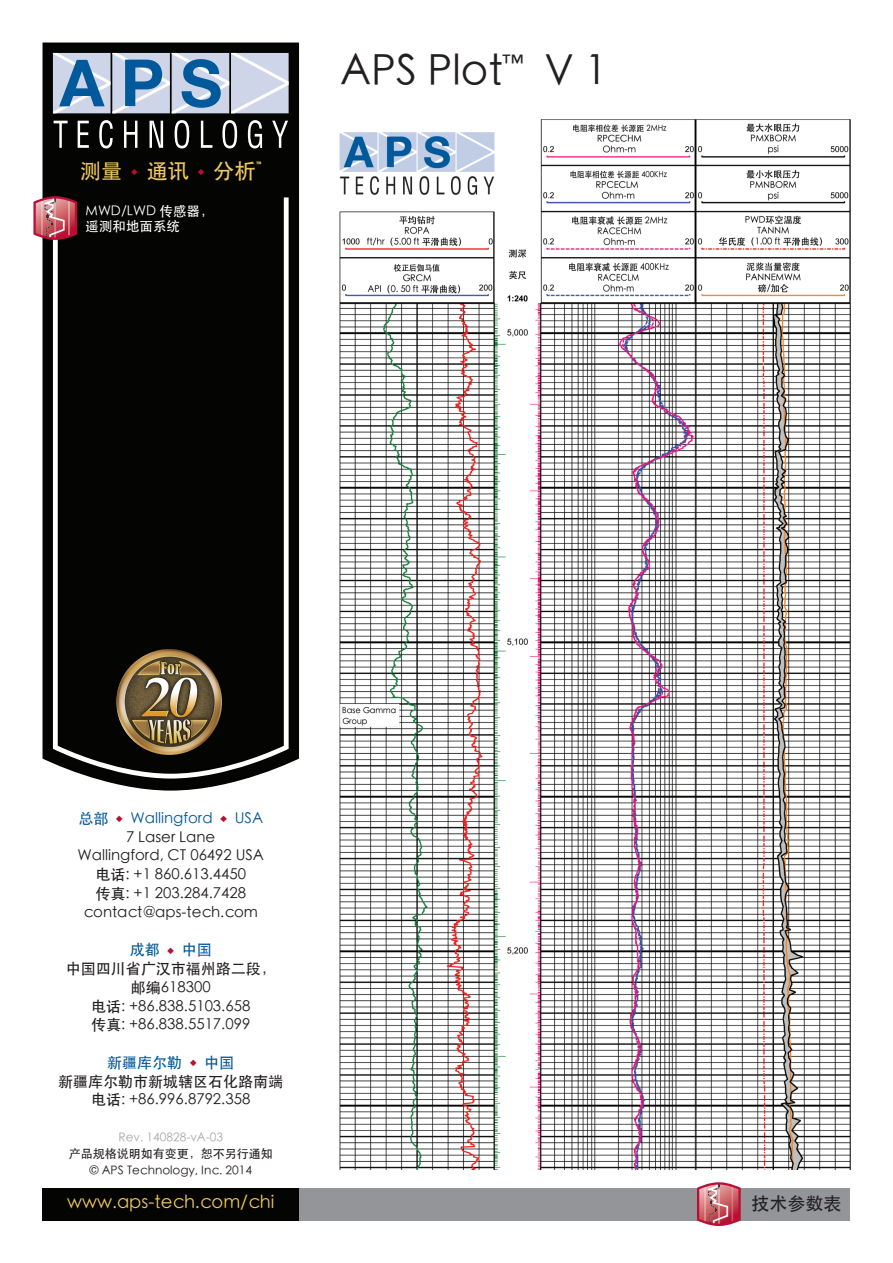
<style>
.page{position:relative;width:893px;height:1263px;background:#fff}
.page>*{position:absolute;margin:0;border:0;box-sizing:border-box;transform-origin:0 0}
.t1{font:42px "ST Heiti";color:#231f20}
.t2{font:21.15px "Adobe Heiti Std Regular G Bpc EUC H";color:#f0c660}
.t3{font:18px "ST Heiti";color:#f0c660}
.t4{font:18px "ST Heiti";color:#231f20}
.t5{font:15px/18.8px "ST Heiti";color:#231f20;text-align:center}
.t6{font:13.5px/15px "ST Heiti";color:#fff}
.t7{font:12px/16.5px "ST Heiti";color:#231f20;text-align:center}
.t8{font:12px "ST Heiti";color:#a8a9ad}
.t9{font:italic 700 condensed 9.45px "Myriad Pro";color:#f0c660}
.s1{color:#00599b}
.s2{color:#b90f36}
</style>
<div class="page">
<svg style="left:43px;top:43px;width:256px;height:748px;background:#161715"></svg>
<div style="left:53px;top:197px;width:236px;height:581px;background:#040503"></div>
<svg style="left:54px;top:121px;width:14px;height:27px"></svg>
<svg style="left:78px;top:121px;width:11px;height:27px"></svg>
<svg style="left:99px;top:120px;width:14px;height:28px"></svg>
<svg style="left:124px;top:121px;width:13px;height:27px"></svg>
<svg style="left:150px;top:121px;width:13px;height:27px"></svg>
<svg style="left:175px;top:120px;width:14px;height:28px"></svg>
<svg style="left:201px;top:121px;width:11px;height:27px"></svg>
<svg style="left:222px;top:120px;width:15px;height:28px"></svg>
<svg style="left:248px;top:120px;width:14px;height:28px"></svg>
<svg style="left:272px;top:121px;width:16px;height:27px"></svg>
<svg style="left:53px;top:53px;width:236px;height:60px;background:#a1b9d4"></svg>
<div style="left:43px;top:1188px;width:807px;height:32px;background:#939598"></div>
<div style="left:43px;top:1188px;width:256px;height:32px;background:#040503"></div>
<img style="left:116px;top:649px;width:106px;height:106px;border-radius:50%">
<svg style="left:697px;top:1182px;width:44px;height:44px;background:#cf717d"></svg>
<svg style="left:33px;top:196px;width:44px;height:44px;background:#c16470"></svg>
<img style="left:339px;top:119px;width:512px;height:1050px">
<h2 class="t2" style="left:80px;top:158px;width:177px">测量 <sup>◆</sup> 通讯 <sup>◆</sup> 分析</h2>
<p class="t9" style="left:256px;top:162px;width:7px">™</p>
<p class="t6" style="left:86px;top:203px;width:129px">MWD/LWD 传感器，遥测和地面系统</p>
<h1 class="t1" style="left:340px;top:51px;width:269px">APS Plot<sup>™</sup> V 1</h1>
<p class="t5" style="left:77px;top:809px;width:188px"><span class="s1">总部</span> <span class="s2">◆</span> <span class="s1">Wallingford</span> <span class="s2">◆</span> <span class="s1">USA<br></span>7 Laser Lane<br>Wallingford, CT 06492 USA电话: +1 860.613.4450<br>传真: +1 203.284.7428 contact@aps-tech.com</p>
<p class="t5" style="left:66px;top:940px;width:211px"><span class="s1">成都</span> <span class="s2">◆</span> <span class="s1">中国<br></span>中国四川省广汉市福州路二段，邮编618300<br>电话: +86.838.5103.658<br>传真: +86.838.5517.099</p>
<p class="t5" style="left:58px;top:1053px;width:226px"><span class="s1">新疆库尔勒</span> <span class="s2">◆</span> <span class="s1">中国<br></span>新疆库尔勒市新城辖区石化路南端电话: +86.996.8792.358</p>
<p class="t8" style="left:118px;top:1131px;width:106px">Rev. 140828-vA-03</p>
<p class="t7" style="left:69px;top:1145px;width:205px">产品规格说明如有变更，恕不另行通知© APS Technology, Inc. 2014</p>
<p class="t3" style="left:67px;top:1194px;width:209px">www.aps-tech.com/chi</p>
<p class="t4" style="left:751px;top:1195px;width:91px">技术参数表</p>
</div>
